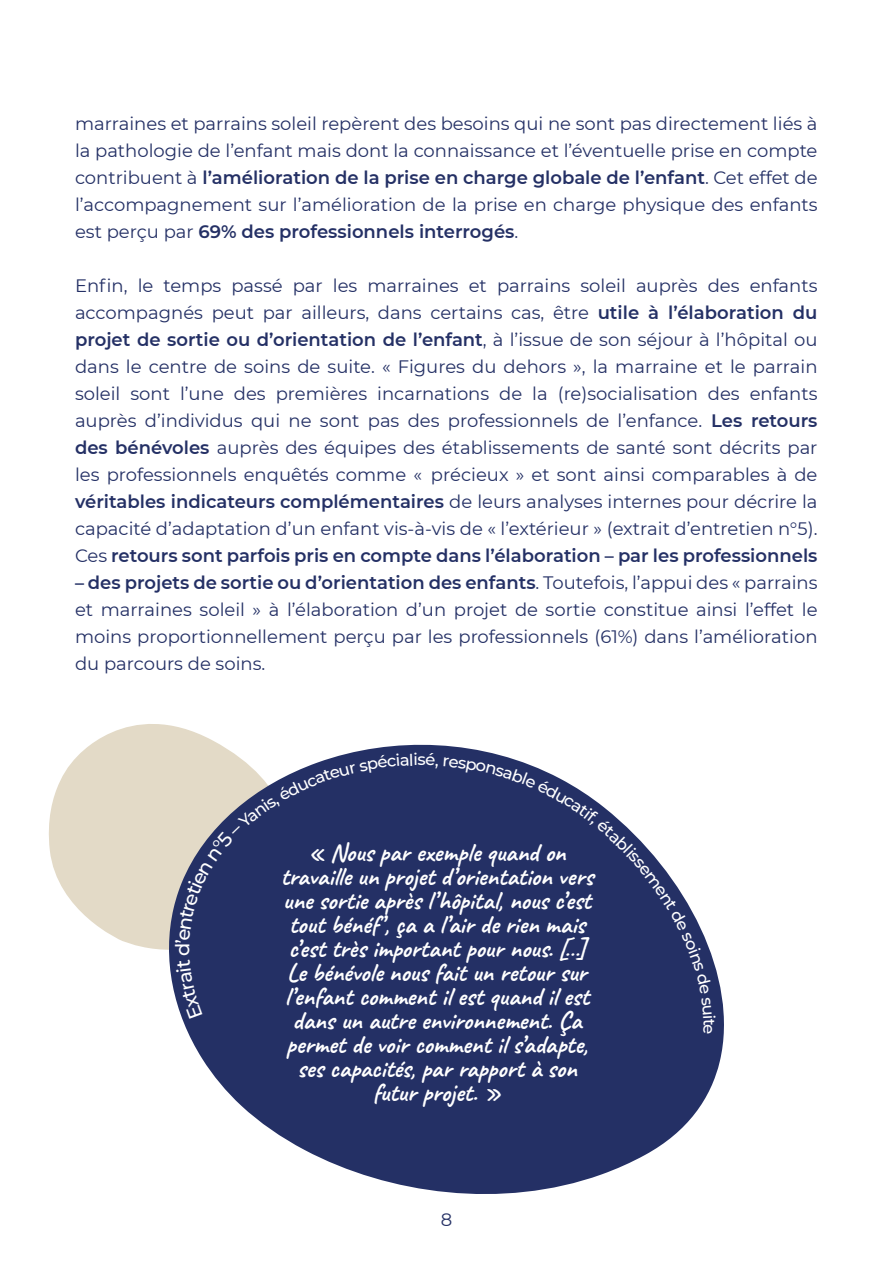
<style>
.page{position:relative;width:893px;height:1263px;background:#fff}
.page>*{position:absolute;margin:0;border:0;box-sizing:border-box;transform-origin:0 0}
.t1{font:700 25.5px/24px "Caveat";color:#fff;text-align:center}
.t2{font:500 19.5px "Montserrat";color:#fff}
.Regular{font:18px/27px "Montserrat";color:#243065;text-align:justify}
.s1{font-weight:600}
</style>
<div class="page">
<svg style="left:49px;top:724px;width:154px;height:226px;fill:#e3dac7"></svg>
<svg style="left:162px;top:736px;width:562px;height:458px;fill:#243065"></svg>
<div style="left:176px;top:960px;width:26px;height:58px;background:#243065"></div>
<svg style="left:175px;top:753px;width:263px;height:190px;background:#444d76"></svg>
<svg style="left:444px;top:757px;width:272px;height:277px"></svg>
<p class="Regular" style="left:75px;top:109px;width:744px">marraines et parrains soleil repèrent des besoins qui ne sont pas directement liés à la pathologie de l’enfant mais dont la connaissance et l’éventuelle prise en compte contribuent à <span class="s1">l’amélioration de la prise en charge globale de l’enfant</span>. Cet effet de l’accompagnement sur l’amélioration de la prise en charge physique des enfants est perçu par <span class="s1">69% des professionnels interrogés</span>.</p>
<p class="Regular" style="left:75px;top:271px;width:744px">Enfin, le temps passé par les marraines et parrains soleil auprès des enfants accompagnés peut par ailleurs, dans certains cas, être <span class="s1">utile à l’élaboration du projet de sortie ou d’orientation de l’enfant</span>, à l’issue de son séjour à l’hôpital ou dans le centre de soins de suite. « Figures du dehors », la marraine et le parrain soleil sont l’une des premières incarnations de la (re)socialisation des enfants auprès d’individus qui ne sont pas des professionnels de l’enfance. <span class="s1">Les retours des bénévoles</span> auprès des équipes des établissements de santé sont décrits par les professionnels enquêtés comme « précieux » et sont ainsi comparables à de <span class="s1">véritables indicateurs complémentaires</span> de leurs analyses internes pour décrire la capacité d’adaptation d’un enfant vis-à-vis de « l’extérieur » (extrait d’entretien n°5).<br>Ces <span class="s1">retours sont parfois pris en compte dans l’élaboration – par les professionnels</span></p>
<p class="Regular" style="left:75px;top:568px;width:744px"><span class="s1">– des projets de sortie ou d’orientation des enfants</span>. Toutefois, l’appui des « parrains et marraines soleil » à l’élaboration d’un projet de sortie constitue ainsi l’effet le moins proportionnellement perçu par les professionnels (61%) dans l’amélioration du parcours de soins.</p>
<p class="t2" style="left:169px;top:956px;width:15px;rotate:-90deg">d</p>
<p class="t1" style="left:281px;top:841px;width:314px">« Nous par exemple quand on travaille un projet d’orientation vers une sortie après l’hôpital, nous c’est tout bénéf’, ça a l’air de rien mais c’est très important pour nous. […]<br>Le bénévole nous fait un retour sur l’enfant comment il est quand il est dans un autre environnement. Ça permet de voir comment il s’adapte, ses capacités, par rapport à son futur projet. »</p>
<p class="Regular" style="left:441px;top:1206px;width:13px">8</p>
</div>
